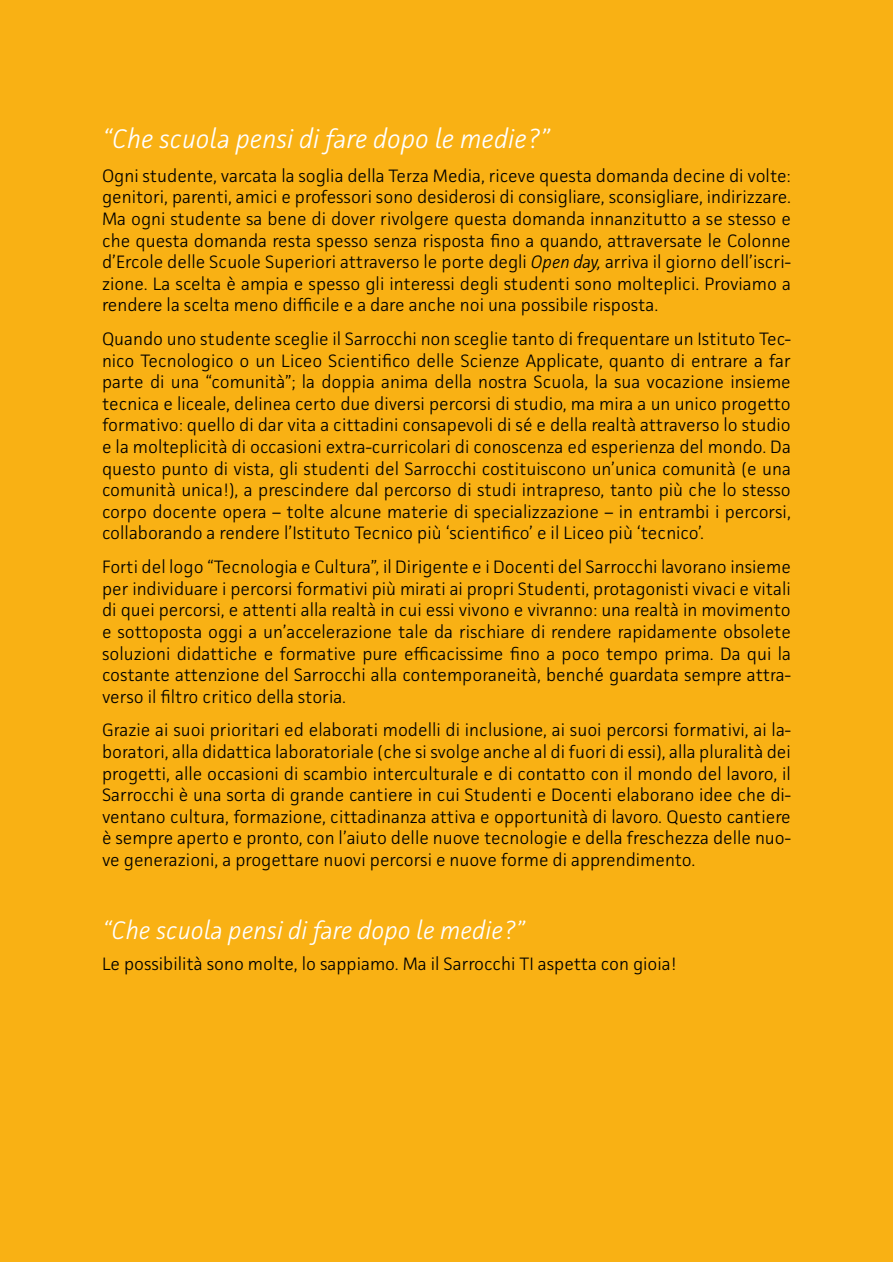
<style>
.page{position:relative;width:893px;height:1263px;background:#fff}
.page>*{position:absolute;margin:0;border:0;box-sizing:border-box;transform-origin:0 0}
.t1{font:italic 300 27px "Facit";color:#fff}
.t2{font:italic 300 25.5px "Facit";color:#fff}
.t3{font:300 18px/21.6px "Facit";color:#000;text-align:justify}
.s1{font-style:italic}
</style>
<div class="page">
<div style="left:0;top:1px;width:892px;height:1261px;background:#f9b114"></div>
<h1 class="t1" style="left:102px;top:122px;width:450px">“Che scuola pensi di fare dopo le medie?”</h1>
<p class="t3" style="left:102px;top:164px;width:690px">Ogni studente, varcata la soglia della Terza Media, riceve questa domanda decine di volte: genitori, parenti, amici e professori sono desiderosi di consigliare, sconsigliare, indirizzare.<br>Ma ogni studente sa bene di dover rivolgere questa domanda innanzitutto a se stesso e che questa domanda resta spesso senza risposta fino a quando, attraversate le Colonne d’Ercole delle Scuole Superiori attraverso le porte degli <span class="s1">Open day,</span> arriva il giorno dell’iscri&shy;zione. La scelta è ampia e spesso gli interessi degli studenti sono molteplici. Proviamo a rendere la scelta meno difficile e a dare anche noi una possibile risposta.</p>
<p class="t3" style="left:102px;top:328px;width:690px">Quando uno studente sceglie il Sarrocchi non sceglie tanto di frequentare un Istituto Tec&shy;nico Tecnologico o un Liceo Scientifico delle Scienze Applicate, quanto di entrare a far parte di una “comunità”; la doppia anima della nostra Scuola, la sua vocazione insieme tecnica e liceale, delinea certo due diversi percorsi di studio, ma mira a un unico progetto formativo: quello di dar vita a cittadini consapevoli di sé e della realtà attraverso lo studio e la molteplicità di occasioni extra-curricolari di conoscenza ed esperienza del mondo. Da questo punto di vista, gli studenti del Sarrocchi costituiscono un’unica comunità (e una comunità unica!), a prescindere dal percorso di studi intrapreso, tanto più che lo stesso corpo docente opera – tolte alcune materie di specializzazione – in entrambi i percorsi, collaborando a rendere l’Istituto Tecnico più ‘scientifico’ e il Liceo più ‘tecnico’.</p>
<p class="t3" style="left:102px;top:556px;width:690px">Forti del logo “Tecnologia e Cultura”, il Dirigente e i Docenti del Sarrocchi lavorano insieme per individuare i percorsi formativi più mirati ai propri Studenti, protagonisti vivaci e vitali di quei percorsi, e attenti alla realtà in cui essi vivono e vivranno: una realtà in movimento e sottoposta oggi a un’accelerazione tale da rischiare di rendere rapidamente obsolete soluzioni didattiche e formative pure efficacissime fino a poco tempo prima. Da qui la costante attenzione del Sarrocchi alla contemporaneità, benché guardata sempre attra&shy;verso il filtro critico della storia.</p>
<p class="t3" style="left:102px;top:719px;width:690px">Grazie ai suoi prioritari ed elaborati modelli di inclusione, ai suoi percorsi formativi, ai la&shy;boratori, alla didattica laboratoriale (che si svolge anche al di fuori di essi), alla pluralità dei progetti, alle occasioni di scambio interculturale e di contatto con il mondo del lavoro, il Sarrocchi è una sorta di grande cantiere in cui Studenti e Docenti elaborano idee che di&shy;ventano cultura, formazione, cittadinanza attiva e opportunità di lavoro. Questo cantiere è sempre aperto e pronto, con l’aiuto delle nuove tecnologie e della freschezza delle nuo&shy;ve generazioni, a progettare nuovi percorsi e nuove forme di apprendimento.</p>
<h2 class="t2" style="left:102px;top:914px;width:425px">“Che scuola pensi di fare dopo le medie?”</h2>
<p class="t3" style="left:102px;top:953px;width:576px">Le possibilità sono molte, lo sappiamo. Ma il Sarrocchi TI aspetta con gioia!</p>
</div>
